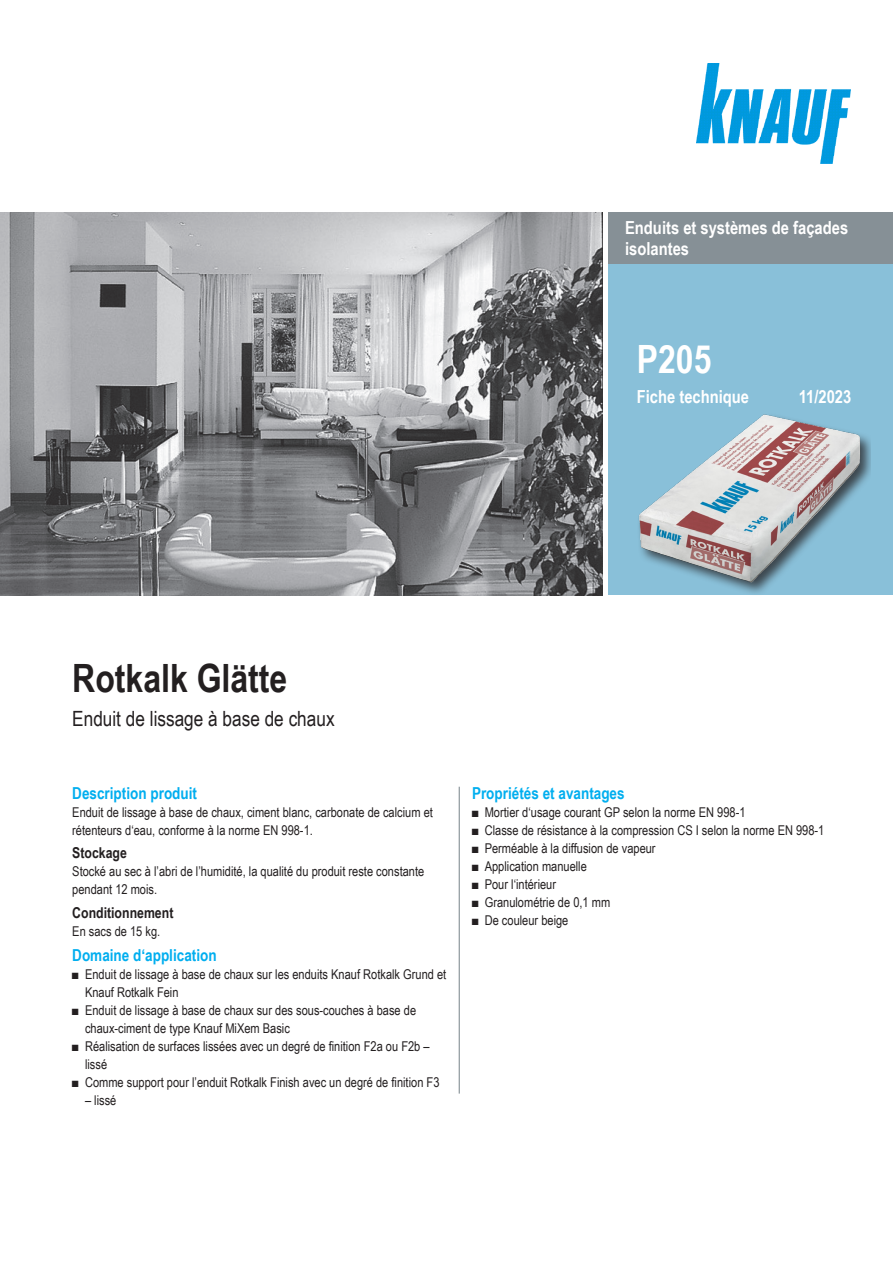
<style>
.page{position:relative;width:893px;height:1263px;background:#fff}
.page>*{position:absolute;margin:0;border:0;box-sizing:border-box;transform-origin:0 0}
.t1{font:700 39px "Arial Narrow";color:#231f20}
.t2{font:700 39px "Arial Narrow";color:#fff}
.t3{font:21px "Arial Narrow";color:#231f20}
.t4{font:700 18px/21.6px "Arial Narrow";color:#fff}
.Ue3_Beschreibung_11_cyan_TB{font:700 16.5px "Arial Narrow";color:#00aeef}
.Text_TB{font:700 16.5px "Arial Narrow";color:#00aeef}
.Ue4_Beschreibung_10_schwarz_TB{font:700 15px "Arial Narrow";color:#231f20}
.Text_TB-2{font:13.5px/18px "Arial Narrow";color:#231f20}
</style>
<div class="page">
<img style="left:0;top:213px;width:603px;height:382px">
<div style="left:608px;top:213px;width:285px;height:382px;background:#89c0d9"></div>
<div style="left:608px;top:212px;width:285px;height:52px;background:#869096"></div>
<img style="left:696px;top:64px;width:154px;height:99px">
<hr style="left:459px;top:787px;width:1px;height:306px;background:#869096">
<div style="left:637px;top:413px;width:233px;height:182px;background:#231f20;opacity:.75"></div>
<img style="left:637px;top:413px;width:230px;height:170px">
<p class="t4" style="left:625px;top:216px;width:225px">Enduits et systèmes de façades isolantes</p>
<p class="t2" style="left:637px;top:329px;width:76px">P205</p>
<p class="t4" style="left:637px;top:385px;width:114px">Fiche technique</p>
<p class="t4" style="left:799px;top:385px;width:54px">11/2023</p>
<p class="t1" style="left:72px;top:649px;width:217px">Rotkalk Glätte</p>
<p class="t3" style="left:72px;top:703px;width:264px">Enduit de lissage à base de chaux</p>
<p class="Ue3_Beschreibung_11_cyan_TB" style="left:72px;top:780px;width:126px">Description produit</p>
<p class="Text_TB-2" style="left:72px;top:802px;width:362px">Enduit de lissage à base de chaux, ciment blanc, carbonate de calcium et rétenteurs d‘eau, conforme à la norme EN 998-1.</p>
<p class="Ue4_Beschreibung_10_schwarz_TB" style="left:72px;top:841px;width:56px">Stockage</p>
<p class="Text_TB-2" style="left:72px;top:862px;width:353px">Stocké au sec à l’abri de l’humidité, la qualité du produit reste constante pendant 12 mois.</p>
<p class="Ue4_Beschreibung_10_schwarz_TB" style="left:72px;top:901px;width:103px">Conditionnement</p>
<p class="Text_TB-2" style="left:72px;top:921px;width:90px">En sacs de 15 kg.</p>
<p class="Ue3_Beschreibung_11_cyan_TB" style="left:72px;top:943px;width:146px">Domaine d‘application</p>
<p class="Text_TB-2" style="left:85px;top:965px;width:363px;text-indent:-13px">■ Enduit de lissage à base de chaux sur les enduits Knauf Rotkalk Grund et<br>Knauf Rotkalk Fein</p>
<p class="Text_TB-2" style="left:85px;top:1001px;width:333px;text-indent:-13px">■ Enduit de lissage à base de chaux sur des sous-couches à base de chaux-ciment de type Knauf MiXem Basic</p>
<p class="Text_TB-2" style="left:85px;top:1037px;width:346px;text-indent:-13px">■ Réalisation de surfaces lissées avec un degré de finition F2a ou F2b – lissé</p>
<p class="Text_TB-2" style="left:72px;top:1073px;width:369px">■ Comme support pour l’enduit Rotkalk Finish avec un degré de finition F3</p>
<p class="Text_TB-2" style="left:85px;top:1091px;width:33px">– lissé</p>
<p class="Text_TB" style="left:472px;top:780px;width:154px">Propriétés et avantages</p>
<p class="Text_TB-2" style="left:472px;top:802px;width:275px">■ Mortier d‘usage courant GP selon la norme EN 998-1</p>
<p class="Text_TB-2" style="left:472px;top:820px;width:354px">■ Classe de résistance à la compression CS I selon la norme EN 998-1</p>
<p class="Text_TB-2" style="left:472px;top:838px;width:185px">■ Perméable à la diffusion de vapeur</p>
<p class="Text_TB-2" style="left:472px;top:856px;width:116px">■ Application manuelle</p>
<p class="Text_TB-2" style="left:472px;top:874px;width:86px">■ Pour l‘intérieur</p>
<p class="Text_TB-2" style="left:472px;top:892px;width:140px">■ Granulométrie de 0,1 mm</p>
<p class="Text_TB-2" style="left:472px;top:910px;width:98px">■ De couleur beige</p>
</div>
